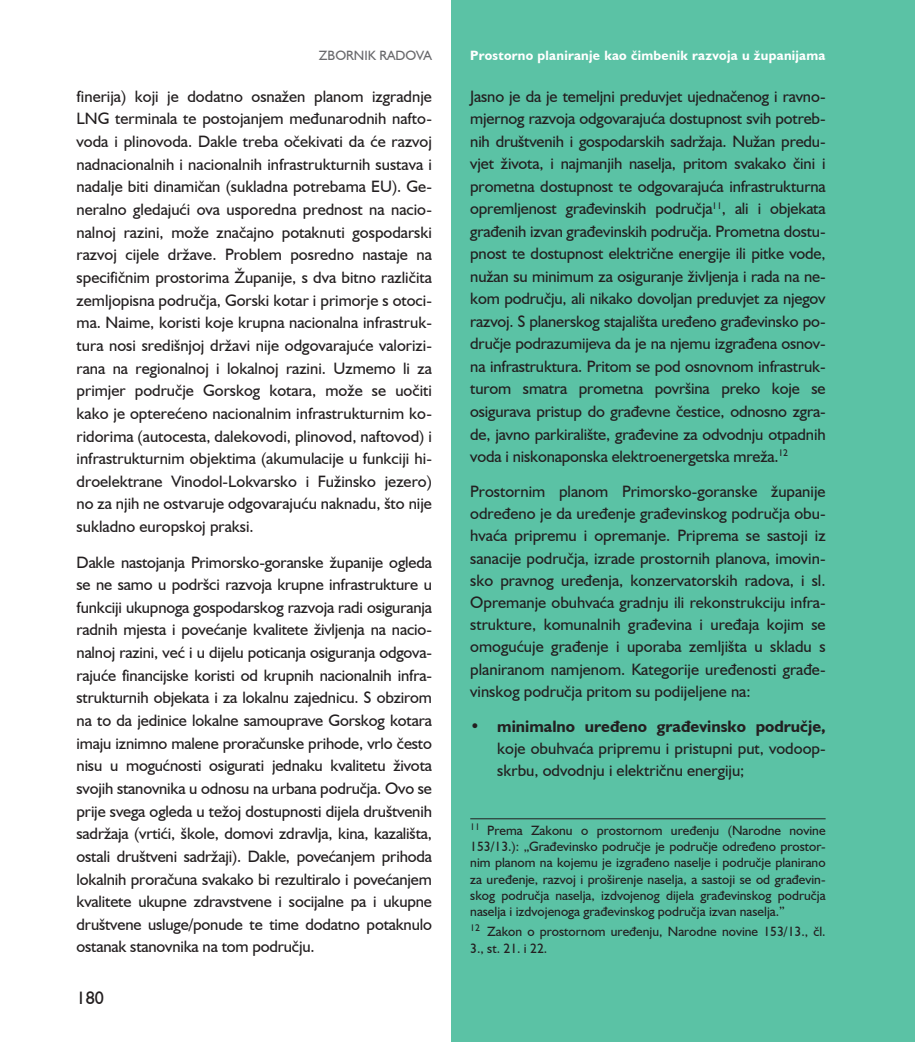
<style>
.page{position:relative;width:915px;height:1042px;background:#fff}
.page>*{position:absolute;margin:0;border:0;box-sizing:border-box;transform-origin:0 0}
.t1{font:18px "Humanist 521 BT";color:#231f20}
.t2{font:16.5px/22.6px "Humanist 521 BT";color:#231f20;text-align:justify}
.t3{font:700 16.5px "Humanist 521 BT";color:#231f20}
.t4{font:13.5px/16.2px "Humanist 521 BT";color:#231f20;text-align:justify}
.t5{font:700 13.5px "Humanist 521 BT";letter-spacing:.02em;color:#fff}
.t6{font:13.5px "Humanist 521 BT";color:#69696c}
</style>
<div class="page">
<div style="left:451px;top:0;width:463px;height:1042px;background:#5bc2a5"></div>
<hr style="left:914px;top:0;width:1px;height:1042px;background:#5bc2a5">
<hr style="left:470px;top:818px;width:355px;height:1px;background:#231f20">
<p class="t6" style="left:319px;top:47px;width:114px">ZBORNIK RADOVA</p>
<p class="t5" style="left:470px;top:47px;width:357px">Prostorno planiranje kao čimbenik razvoja u županijama</p>
<p class="t2" style="left:77px;top:85px;width:357px">finerija) koji je dodatno osnažen planom izgradnje LNG terminala te postojanjem međunarodnih nafto&shy;voda i plinovoda. Dakle treba očekivati da će razvoj nadnacionalnih i nacionalnih infrastrukturnih sustava i nadalje biti dinamičan (sukladna potrebama EU). Ge&shy;neralno gledajući ova usporedna prednost na nacio&shy;nalnoj razini, može značajno potaknuti gospodarski razvoj cijele države. Problem posredno nastaje na specifičnim prostorima Županije, s dva bitno različita zemljopisna područja, Gorski kotar i primorje s otoci&shy;ma. Naime, koristi koje krupna nacionalna infrastruk&shy;tura nosi središnjoj državi nije odgovarajuće valorizi&shy;rana na regionalnoj i lokalnoj razini. Uzmemo li za primjer područje Gorskog kotara, može se uočiti kako je opterećeno nacionalnim infrastrukturnim ko&shy;ridorima (autocesta, dalekovodi, plinovod, naftovod) i infrastrukturnim objektima (akumulacije u funkciji hi&shy;droelektrane Vinodol-Lokvarsko i Fužinsko jezero) no za njih ne ostvaruje odgovarajuću naknadu, što nije sukladno europskoj praksi.</p>
<p class="t2" style="left:77px;top:550px;width:357px">Dakle nastojanja Primorsko-goranske županije ogleda se ne samo u podršci razvoja krupne infrastrukture u funkciji ukupnoga gospodarskog razvoja radi osiguranja radnih mjesta i povećanje kvalitete življenja na nacio&shy;nalnoj razini, već i u dijelu poticanja osiguranja odgova&shy;rajuće financijske koristi od krupnih nacionalnih infra&shy;strukturnih objekata i za lokalnu zajednicu. S obzirom na to da jedinice lokalne samouprave Gorskog kotara imaju iznimno malene proračunske prihode, vrlo često nisu u mogućnosti osigurati jednaku kvalitetu života svojih stanovnika u odnosu na urbana područja. Ovo se prije svega ogleda u težoj dostupnosti dijela društvenih sadržaja (vrtići, škole, domovi zdravlja, kina, kazališta, ostali društveni sadržaji). Dakle, povećanjem prihoda lokalnih proračuna svakako bi rezultiralo i povećanjem kvalitete ukupne zdravstvene i socijalne pa i ukupne društvene usluge/ponude te time dodatno potaknulo ostanak stanovnika na tom području.</p>
<p class="t2" style="left:470px;top:84px;width:357px">Jasno je da je temeljni preduvjet ujednačenog i ravno&shy;mjernog razvoja odgovarajuća dostupnost svih potreb&shy;nih društvenih i gospodarskih sadržaja. Nužan predu&shy;vjet života, i najmanjih naselja, pritom svakako čini i prometna dostupnost te odgovarajuća infrastrukturna opremljenost građevinskih područja<sup>11</sup>, ali i objekata građenih izvan građevinskih područja. Prometna dostu&shy;pnost te dostupnost električne energije ili pitke vode, nužan su minimum za osiguranje življenja i rada na ne&shy;kom području, ali nikako dovoljan preduvjet za njegov razvoj. S planerskog stajališta uređeno građevinsko po&shy;dručje podrazumijeva da je na njemu izgrađena osnov&shy;na infrastruktura. Pritom se pod osnovnom infrastruk&shy;turom smatra prometna površina preko koje se osigurava pristup do građevne čestice, odnosno zgra&shy;de, javno parkiralište, građevine za odvodnju otpadnih voda i niskonaponska elektroenergetska mreža.<sup>12</sup></p>
<p class="t2" style="left:470px;top:480px;width:357px;line-height:22.2px">Prostornim planom Primorsko-goranske županije određeno je da uređenje građevinskog područja obu&shy;hvaća pripremu i opremanje. Priprema se sastoji iz sanacije područja, izrade prostornih planova, imovin&shy;sko pravnog uređenja, konzervatorskih radova, i sl.<br>Opremanje obuhvaća gradnju ili rekonstrukciju infra&shy;strukture, komunalnih građevina i uređaja kojim se omogućuje građenje i uporaba zemljišta u skladu s planiranom namjenom. Kategorije uređenosti građe&shy;vinskog područja pritom su podijeljene na:</p>
<p class="t3" style="left:470px;top:716px;width:357px">• minimalno uređeno građevinsko područje,</p>
<p class="t2" style="left:497px;top:737px;width:330px;line-height:22.2px">koje obuhvaća pripremu i pristupni put, vodoop&shy;skrbu, odvodnju i električnu energiju;</p>
<p class="t4" style="left:470px;top:822px;width:357px"><sup>11</sup> Prema Zakonu o prostornom uređenju (Narodne novine 153/13.): „Građevinsko područje je područje određeno prostor&shy;nim planom na kojemu je izgrađeno naselje i područje planirano za uređenje, razvoj i proširenje naselja, a sastoji se od građevin&shy;skog područja naselja, izdvojenog dijela građevinskog područja naselja i izdvojenoga građevinskog područja izvan naselja.”</p>
<p class="t4" style="left:470px;top:923px;width:357px"><sup>12</sup> Zakon o prostornom uređenju, Narodne novine 153/13., čl.<br>3., st. 21. i 22.</p>
<p class="t1" style="left:77px;top:986px;width:29px">180</p>
</div>
